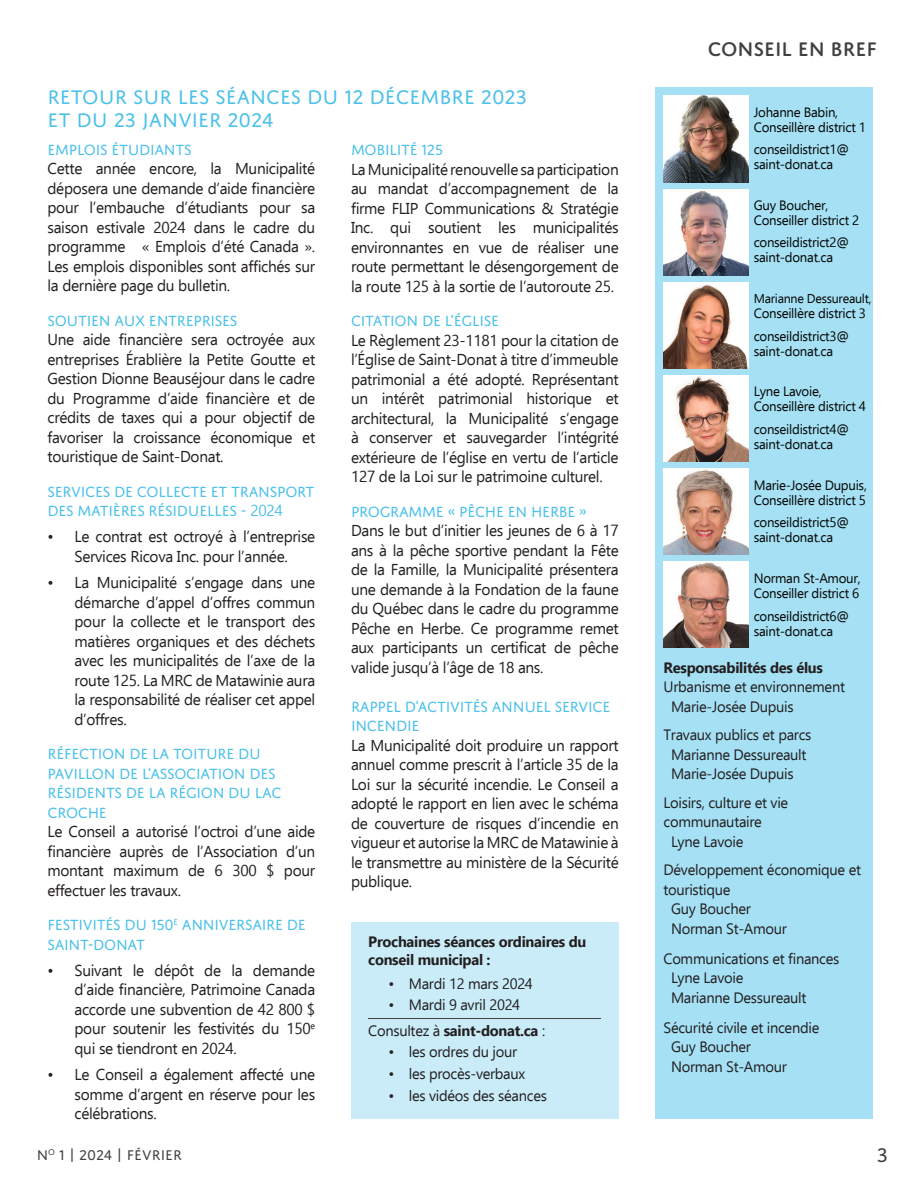
<style>
.page{position:relative;width:918px;height:1188px;background:#fff}
.page>*{position:absolute;margin:0;border:0;box-sizing:border-box;transform-origin:0 0}
.t1{font:21px "Domus Titling";color:#4cc1e9}
.t2{font:500 21px "Domus Titling";color:#404041}
.t3{font:21px "Domus Titling";color:#404041}
.t4{font:15.75px/19.5px "Ebrima";letter-spacing:-.02em;color:#231f20;text-align:justify}
.t5{font:15.75px/19.5px "Domus Titling";letter-spacing:-.02em;color:#4cc1e9}
.t6{font:15px/19.5px "Ebrima";letter-spacing:-.02em;color:#231f20}
.t7{font:700 15px/18px "Ebrima";letter-spacing:-.02em;color:#231f20}
.t8{font:15px "Domus Titling";color:#414142}
.t9{font:13.5px/15px "Ebrima";letter-spacing:-.02em;color:#040503}
.t10{font:12.75px "Ebrima";letter-spacing:-.02em;color:#040503}
.s1{font-family:"Ebrima"}
.s2{font-weight:400}
</style>
<div class="page">
<div style="left:351px;top:922px;width:268px;height:197px;background:#c9ecf8"></div>
<div style="left:655px;top:88px;width:218px;height:1031px;background:#a5e0f4"></div>
<img style="left:664px;top:282px;width:84px;height:87px">
<img style="left:664px;top:375px;width:84px;height:87px">
<img style="left:664px;top:562px;width:84px;height:86px">
<img style="left:664px;top:468px;width:84px;height:87px">
<hr style="left:368px;top:1018px;width:232px;height:1px;background:#424243">
<img style="left:664px;top:96px;width:84px;height:86px">
<img style="left:664px;top:189px;width:84px;height:86px">
<p class="t1" style="left:48px;top:85px;width:481px">RETOUR SUR LES SÉANCES DU 12 DÉCEMBRE 2023</p>
<p class="t1" style="left:48px;top:108px;width:228px">ET DU 23 JANVIER 2024</p>
<p class="t5" style="left:48px;top:140px;width:146px">EMPLOIS ÉTUDIANTS</p>
<p class="t4" style="left:48px;top:158px;width:269px">Cette année encore, la Municipalité déposera une demande d’aide financière pour l’embauche d’étudiants pour sa saison estivale 2024 dans le cadre du programme « Emplois d’été Canada ».<br>Les emplois disponibles sont affichés sur la dernière page du bulletin.</p>
<p class="t5" style="left:48px;top:311px;width:192px">SOUTIEN AUX ENTREPRISES</p>
<p class="t4" style="left:48px;top:329px;width:269px">Une aide financière sera octroyée aux entreprises Érablière la Petite Goutte et Gestion Dionne Beauséjour dans le cadre du Programme d’aide financière et de crédits de taxes qui a pour objectif de favoriser la croissance économique et touristique de Saint-Donat.</p>
<p class="t5" style="left:48px;top:482px;width:269px">SERVICES DE COLLECTE ET TRANSPORT<br>DES MATIÈRES RÉSIDUELLES - <span class="s1">2024</span></p>
<p class="t4" style="left:48px;top:527px;width:269px;text-align:center">• Le contrat est octroyé à l’entreprise<br>Services Ricova Inc. pour l’année.</p>
<p class="t4" style="left:75px;top:572px;width:242px;text-indent:-27px">• La Municipalité s’engage dans une démarche d’appel d’offres commun pour la collecte et le transport des matières organiques et des déchets avec les municipalités de l’axe de la route 125. La MRC de Matawinie aura la responsabilité de réaliser cet appel d’offres.</p>
<p class="t5" style="left:48px;top:744px;width:236px">RÉFECTION DE LA TOITURE DU<br>PAVILLON DE L’ASSOCIATION DES<br>RÉSIDENTS DE LA RÉGION DU LAC<br>CROCHE</p>
<p class="t4" style="left:48px;top:821px;width:269px">Le Conseil a autorisé l’octroi d’une aide financière auprès de l’Association d’un montant maximum de 6 300 $ pour effectuer les travaux.</p>
<p class="t5" style="left:48px;top:915px;width:260px">FESTIVITÉS DU 150<sup>E</sup> ANNIVERSAIRE DE<br>SAINT-DONAT</p>
<p class="t4" style="left:75px;top:960px;width:242px;text-indent:-27px">• Suivant le dépôt de la demande d’aide financière, Patrimoine Canada accorde une subvention de 42 800 $ pour soutenir les festivités du 150<sup>e </sup>qui se tiendront en 2024.</p>
<p class="t4" style="left:75px;top:1064px;width:242px;text-indent:-27px">• Le Conseil a également affecté une somme d’argent en réserve pour les célébrations.</p>
<p class="t5" style="left:351px;top:140px;width:94px">MOBILITÉ 125</p>
<p class="t4" style="left:351px;top:159px;width:269px">La Municipalité renouvelle sa participation au mandat d’accompagnement de la firme FLIP Communications &amp; Stratégie Inc. qui soutient les municipalités environnantes en vue de réaliser une route permettant le désengorgement de la route 125 à la sortie de l’autoroute 25.</p>
<p class="t5" style="left:351px;top:311px;width:150px">CITATION DE L’ÉGLISE</p>
<p class="t4" style="left:351px;top:330px;width:269px">Le Règlement 23-1181 pour la citation de l’Église de Saint-Donat à titre d’immeuble patrimonial a été adopté. Représentant un intérêt patrimonial historique et architectural, la Municipalité s’engage à conserver et sauvegarder l’intégrité extérieure de l’église en vertu de l’article 127 de la Loi sur le patrimoine culturel.</p>
<p class="t5" style="left:351px;top:502px;width:237px">PROGRAMME « PÊCHE EN HERBE »</p>
<p class="t4" style="left:351px;top:520px;width:269px">Dans le but d’initier les jeunes de 6 à 17 ans à la pêche sportive pendant la Fête de la Famille, la Municipalité présentera une demande à la Fondation de la faune du Québec dans le cadre du programme Pêche en Herbe. Ce programme remet aux participants un certificat de pêche valide jusqu’à l’âge de 18 ans.</p>
<p class="t5" style="left:351px;top:697px;width:261px">RAPPEL D’ACTIVITÉS ANNUEL SERVICE<br>INCENDIE</p>
<p class="t4" style="left:351px;top:735px;width:269px">La Municipalité doit produire un rapport annuel comme prescrit à l’article 35 de la Loi sur la sécurité incendie. Le Conseil a adopté le rapport en lien avec le schéma de couverture de risques d’incendie en vigueur et autorise la MRC de Matawinie à le transmettre au ministère de la Sécurité publique.</p>
<p class="t7" style="left:368px;top:932px;width:220px">Prochaines séances ordinaires du conseil municipal :</p>
<p class="t6" style="left:389px;top:973px;width:146px">• Mardi 12 mars 2024</p>
<p class="t6" style="left:389px;top:995px;width:133px">• Mardi 9 avril 2024</p>
<p class="t7" style="left:368px;top:1021px;width:178px"><span class="s2">Consultez à</span> saint-donat.ca <span class="s2">:</span></p>
<p class="t6" style="left:389px;top:1042px;width:130px">• les ordres du jour</p>
<p class="t6" style="left:389px;top:1064px;width:138px">• les procès-verbaux</p>
<p class="t6" style="left:389px;top:1085px;width:160px">• les vidéos des séances</p>
<p class="t8" style="left:37px;top:1147px;width:147px">n<sup>o</sup> 1 | 2024 | FÉVRIER</p>
<p class="t2" style="left:708px;top:37px;width:171px">CONSEIL EN BREF</p>
<p class="t9" style="left:754px;top:104px;width:86px">Johanne Babin,</p>
<p class="t9" style="left:754px;top:119px;width:114px">Conseillère district 1</p>
<p class="t9" style="left:754px;top:142px;width:97px">conseildistrict1@ saint-donat.ca</p>
<p class="t9" style="left:754px;top:197px;width:76px">Guy Boucher,</p>
<p class="t9" style="left:754px;top:212px;width:107px">Conseiller district 2</p>
<p class="t9" style="left:754px;top:235px;width:97px">conseildistrict2@ saint-donat.ca</p>
<p class="t10" style="left:754px;top:289px;width:119px">Marianne Dessureault,</p>
<p class="t9" style="left:754px;top:306px;width:114px">Conseillère district 3</p>
<p class="t9" style="left:754px;top:328px;width:97px">conseildistrict3@ saint-donat.ca</p>
<p class="t9" style="left:754px;top:384px;width:69px">Lyne Lavoie,</p>
<p class="t9" style="left:754px;top:399px;width:114px">Conseillère district 4</p>
<p class="t9" style="left:754px;top:421px;width:97px">conseildistrict4@ saint-donat.ca</p>
<p class="t9" style="left:754px;top:477px;width:115px">Marie-Josée Dupuis,</p>
<p class="t9" style="left:754px;top:492px;width:114px">Conseillère district 5</p>
<p class="t9" style="left:754px;top:514px;width:97px">conseildistrict5@ saint-donat.ca</p>
<p class="t9" style="left:754px;top:571px;width:108px">Norman St-Amour,</p>
<p class="t9" style="left:754px;top:586px;width:107px">Conseiller district 6</p>
<p class="t9" style="left:754px;top:608px;width:97px">conseildistrict6@ saint-donat.ca</p>
<p class="t7" style="left:664px;top:657px;width:161px">Responsabilités des élus</p>
<p class="t6" style="left:664px;top:677px;width:183px">Urbanisme et environnement</p>
<p class="t6" style="left:671px;top:696px;width:124px">Marie-Josée Dupuis</p>
<p class="t6" style="left:664px;top:725px;width:149px">Travaux publics et parcs</p>
<p class="t6" style="left:671px;top:744px;width:137px">Marianne Dessureault</p>
<p class="t6" style="left:671px;top:764px;width:124px">Marie-Josée Dupuis</p>
<p class="t6" style="left:664px;top:792px;width:126px">Loisirs, culture et vie communautaire</p>
<p class="t6" style="left:671px;top:831px;width:74px">Lyne Lavoie</p>
<p class="t6" style="left:664px;top:860px;width:199px">Développement économique et touristique</p>
<p class="t6" style="left:671px;top:899px;width:81px">Guy Boucher</p>
<p class="t6" style="left:671px;top:918px;width:117px">Norman St-Amour</p>
<p class="t6" style="left:664px;top:948px;width:177px">Communications et finances</p>
<p class="t6" style="left:671px;top:968px;width:74px">Lyne Lavoie</p>
<p class="t6" style="left:671px;top:987px;width:137px">Marianne Dessureault</p>
<p class="t6" style="left:664px;top:1017px;width:157px">Sécurité civile et incendie</p>
<p class="t6" style="left:671px;top:1037px;width:81px">Guy Boucher</p>
<p class="t6" style="left:671px;top:1056px;width:117px">Norman St-Amour</p>
<p class="t3" style="left:877px;top:1143px;width:13px">3</p>
</div>
